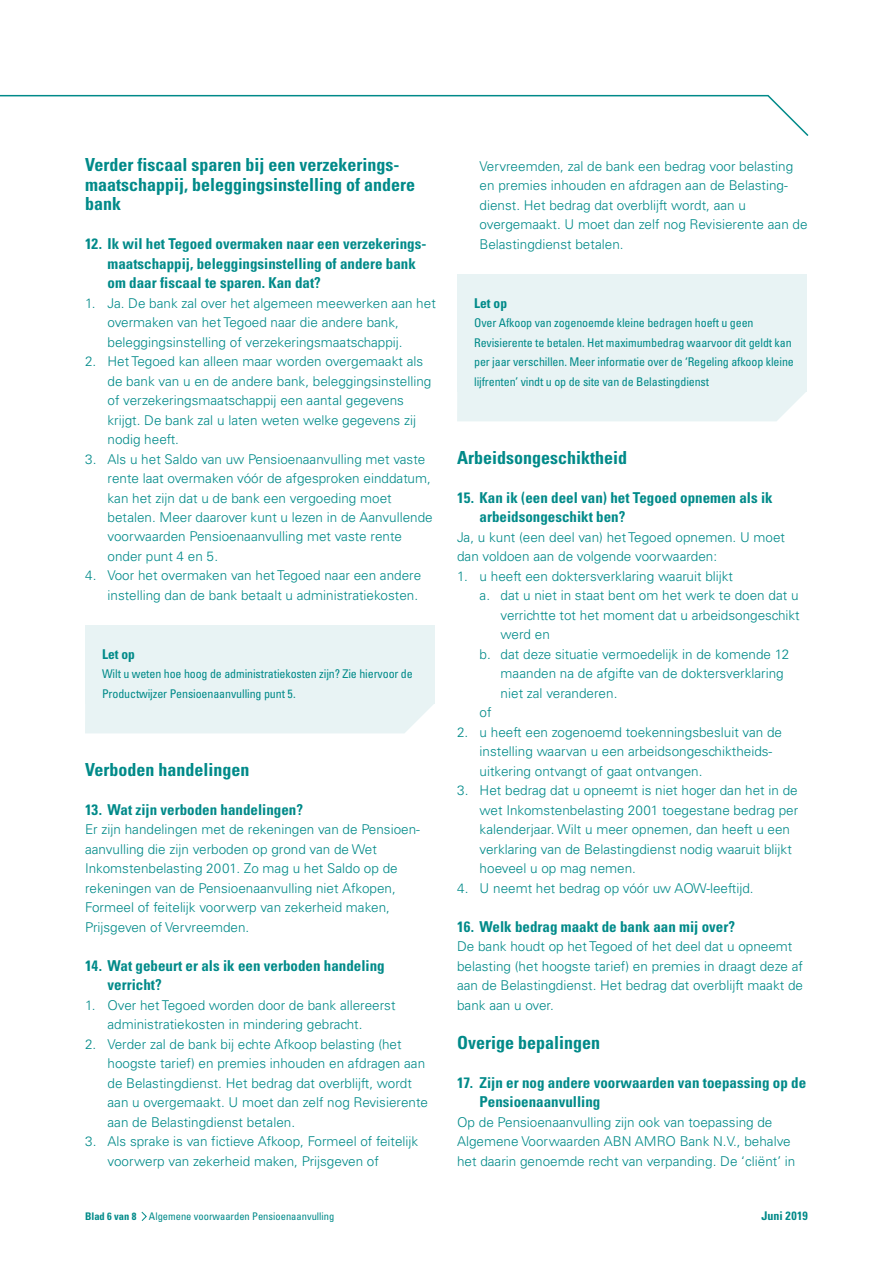
<style>
.page{position:relative;width:893px;height:1263px;background:#fff}
.page>*{position:absolute;margin:0;border:0;box-sizing:border-box;transform-origin:0 0}
.t1{font:700 condensed 18px/19.5px "Univers LT Std";color:#008a89}
.t2{font:700 condensed 15px/19.5px "Univers LT Std";color:#008a89}
.t3{font:300 13.5px/19.5px "Univers LT Std";color:#008a89}
.t4{font:700 condensed 13.5px "Univers LT Std";color:#008a89}
.t5{font:condensed 12px/19.5px "Univers LT Std";letter-spacing:-.01em;color:#008a89}
.t6{font:700 condensed 12px "Univers LT Std";color:#008a89}
.t7{font:condensed 10.5px "Univers LT Std";color:#008a89}
.s1{font-weight:700}
</style>
<div class="page">
<svg style="left:0;top:94px;width:809px;height:42px"></svg>
<div style="left:85px;top:626px;width:349px;height:78px;background:#e8f3f4"></div>
<div style="left:85px;top:704px;width:349px;height:29px;background:#e8f3f4"></div>
<div style="left:457px;top:274px;width:349px;height:118px;background:#e8f3f4"></div>
<div style="left:457px;top:392px;width:349px;height:29px;background:#e8f3f4"></div>
<svg style="left:141px;top:1211px;width:6px;height:10px"></svg>
<h1 class="t1" style="left:85px;top:155px;width:331px">Verder fiscaal sparen bij een verzekerings&shy;maatschappij, beleggingsinstelling of andere bank</h1>
<p class="t2" style="left:108px;top:234px;width:320px;text-indent:-22px">12. Ik wil het Tegoed overmaken naar een verzekerings&shy;maatschappij, beleggingsinstelling of andere bank om daar fiscaal te sparen. Kan dat?</p>
<p class="t3" style="left:108px;top:293px;width:330px;text-indent:-23px">1. Ja. De bank zal over het algemeen meewerken aan het overmaken van het Tegoed naar die andere bank, beleggingsinstelling of verzekeringsmaatschappij.</p>
<p class="t3" style="left:108px;top:351px;width:325px;text-indent:-23px">2. Het Tegoed kan alleen maar worden overgemaakt als de bank van u en de andere bank, beleggingsinstelling of verzekeringsmaatschappij een aantal gegevens krijgt. De bank zal u laten weten welke gegevens zij nodig heeft.</p>
<p class="t3" style="left:108px;top:449px;width:327px;text-indent:-23px">3. Als u het Saldo van uw Pensioenaanvulling met vaste rente laat overmaken vóór de afgesproken einddatum, kan het zijn dat u de bank een vergoeding moet betalen. Meer daarover kunt u lezen in de Aanvullende voorwaarden Pensioenaanvulling met vaste rente onder punt 4 en 5.</p>
<p class="t3" style="left:85px;top:566px;width:338px;text-align:right">4. Voor het overmaken van het Tegoed naar een andere instelling dan de bank betaalt u administratiekosten.</p>
<p class="t4" style="left:102px;top:645px;width:34px">Let op</p>
<p class="t5" style="left:102px;top:664px;width:312px">Wilt u weten hoe hoog de administratiekosten zijn? Zie hiervoor de<br>Productwijzer Pensioenaanvulling punt 5.</p>
<h1 class="t1" style="left:85px;top:759px;width:166px">Verboden handelingen</h1>
<p class="t2" style="left:85px;top:799px;width:220px">13. Wat zijn verboden handelingen?</p>
<p class="t3" style="left:85px;top:819px;width:336px">Er zijn handelingen met de rekeningen van de Pensioen&shy;aanvulling die zijn verboden op grond van de Wet Inkomstenbelasting 2001. Zo mag u het Saldo op de rekeningen van de Pensioenaanvulling niet Afkopen, Formeel of feitelijk voorwerp van zekerheid maken, Prijsgeven of Vervreemden.</p>
<p class="t2" style="left:108px;top:955px;width:279px;text-indent:-22px">14. Wat gebeurt er als ik een verboden handeling verricht?</p>
<p class="t3" style="left:108px;top:995px;width:289px;text-indent:-23px">1. Over het Tegoed worden door de bank allereerst administratiekosten in mindering gebracht.</p>
<p class="t3" style="left:108px;top:1034px;width:322px;text-indent:-23px">2. Verder zal de bank bij echte Afkoop belasting (het hoogste tarief) en premies inhouden en afdragen aan de Belastingdienst. Het bedrag dat overblijft, wordt aan u overgemaakt. U moet dan zelf nog Revisierente aan de Belastingdienst betalen.</p>
<p class="t3" style="left:108px;top:1131px;width:312px;text-indent:-23px">3. Als sprake is van fictieve Afkoop, Formeel of feitelijk voorwerp van zekerheid maken, Prijsgeven of</p>
<p class="t3" style="left:480px;top:156px;width:330px">Vervreemden, zal de bank een bedrag voor belasting en premies inhouden en afdragen aan de Belasting&shy;dienst. Het bedrag dat overblijft wordt, aan u overgemaakt. U moet dan zelf nog Revisierente aan de Belastingdienst betalen.</p>
<p class="t4" style="left:474px;top:294px;width:34px">Let op</p>
<p class="t5" style="left:474px;top:313px;width:321px">Over Afkoop van zogenoemde kleine bedragen hoeft u geen Revisierente te betalen. Het maximumbedrag waarvoor dit geldt kan per jaar verschillen. Meer informatie over de ‘Regeling afkoop kleine lijfrenten’ vindt u op de site van de Belastingdienst</p>
<h1 class="t1" style="left:457px;top:447px;width:171px">Arbeidsongeschiktheid</h1>
<p class="t2" style="left:480px;top:487px;width:295px;text-indent:-22px">15. Kan ik (een deel van) het Tegoed opnemen als ik arbeidsongeschikt ben?</p>
<p class="t3" style="left:457px;top:527px;width:329px">Ja, u kunt (een deel van) het Tegoed opnemen. U moet dan voldoen aan de volgende voorwaarden:</p>
<p class="t3" style="left:457px;top:566px;width:277px">1. u heeft een doktersverklaring waaruit blijkt</p>
<p class="t3" style="left:480px;top:585px;width:320px">a. dat u niet in staat bent om het werk te doen dat u</p>
<p class="t3" style="left:501px;top:605px;width:301px">verrichtte tot het moment dat u arbeidsongeschikt</p>
<p class="t3" style="left:501px;top:624px;width:51px">werd en</p>
<p class="t3" style="left:480px;top:644px;width:311px">b. dat deze situatie vermoedelijk in de komende 12</p>
<p class="t3" style="left:501px;top:663px;width:285px">maanden na de afgifte van de doktersverklaring</p>
<p class="t3" style="left:501px;top:683px;width:118px">niet zal veranderen.</p>
<p class="t3" style="left:480px;top:702px;width:14px">of</p>
<p class="t3" style="left:480px;top:722px;width:304px;text-indent:-23px">2. u heeft een zogenoemd toekenningsbesluit van de instelling waarvan u een arbeidsongeschiktheids&shy;uitkering ontvangt of gaat ontvangen.</p>
<p class="t3" style="left:480px;top:780px;width:320px;text-indent:-23px">3. Het bedrag dat u opneemt is niet hoger dan het in de wet Inkomstenbelasting 2001 toegestane bedrag per kalenderjaar. Wilt u meer opnemen, dan heeft u een verklaring van de Belastingdienst nodig waaruit blijkt hoeveel u op mag nemen.</p>
<p class="t3" style="left:457px;top:878px;width:298px">4. U neemt het bedrag op vóór uw AOW-leeftijd.</p>
<p class="t2" style="left:457px;top:916px;width:279px">16. Welk bedrag maakt de bank aan mij over?</p>
<p class="t3" style="left:457px;top:936px;width:347px">De bank houdt op het Tegoed of het deel dat u opneemt belasting (het hoogste tarief) en premies in draagt deze af aan de Belastingdienst. Het bedrag dat overblijft maakt de bank aan u over.</p>
<h1 class="t1" style="left:457px;top:1032px;width:144px">Overige bepalingen</h1>
<p class="t2" style="left:480px;top:1072px;width:328px;text-indent:-22px">17. Zijn er nog andere voorwaarden van toepassing op de<br>Pensioenaanvulling</p>
<p class="t3" style="left:457px;top:1112px;width:340px">Op de Pensioenaanvulling zijn ook van toepassing de<br>Algemene Voorwaarden ABN AMRO Bank N.V., behalve het daarin genoemde recht van verpanding. De ‘cliënt’ in</p>
<p class="t7" style="left:85px;top:1209px;width:251px"><span class="s1">Blad 6 van 8</span> Algemene voorwaarden Pensioenaanvulling</p>
<p class="t6" style="left:761px;top:1208px;width:48px">Juni 2019</p>
</div>
